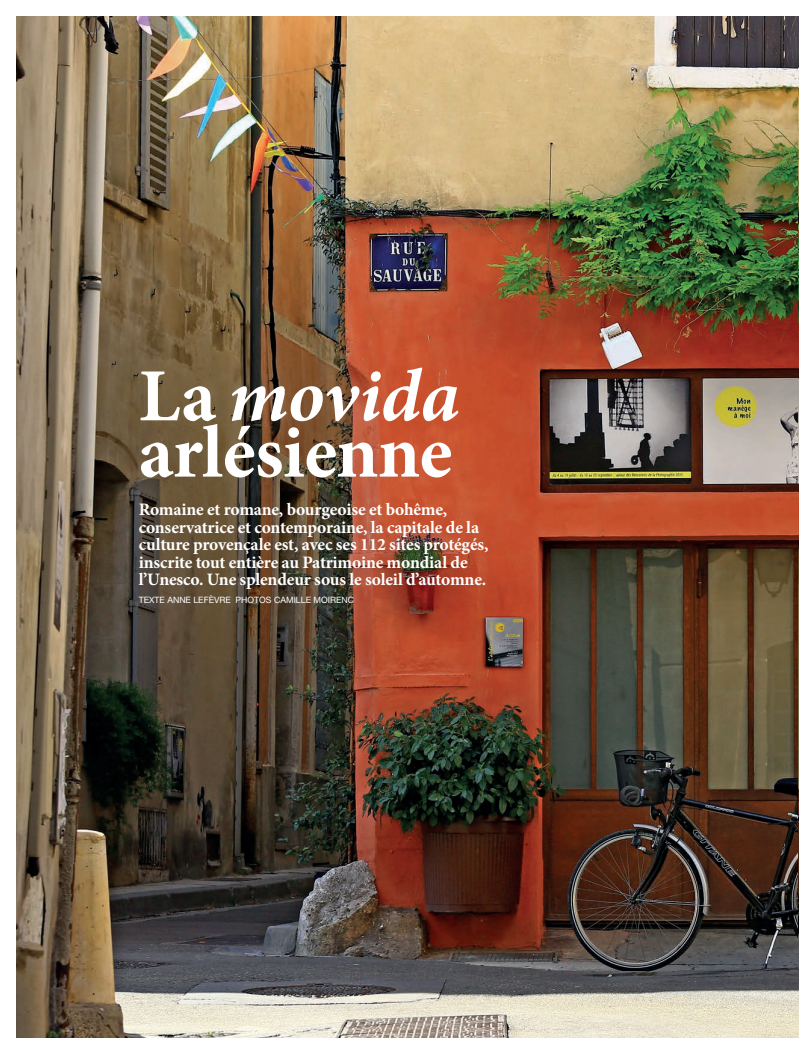
<style>
.page{position:relative;width:799px;height:1053px;background:#fff}
.page>*{position:absolute;margin:0;border:0;box-sizing:border-box;transform-origin:0 0}
.t1{font:700 75px/56.2px "Minion Pro";letter-spacing:-.01em;color:#fff}
.t2{font:700 17.5px/17.5px "Minion Pro";letter-spacing:-.01em;color:#fff}
.t3{font:8.75px "Helvetica Neue LT Std";color:#fff}
.s1{font-style:italic}
</style>
<div class="page">
<img style="left:16px;top:16px;width:783px;height:1021px">
<h1 class="t1" style="left:139px;top:367px;width:322px">La <span class="s1">movida </span>arlésienne</h1>
<p class="t2" style="left:139px;top:500px;width:351px">Romaine et romane, bourgeoise et bohême, conservatrice et contemporaine, la capitale de la culture provençale est, avec ses 112 sites protégés, inscrite tout entière au Patrimoine mondial de l’Unesco. Une splendeur sous le soleil d’automne.</p>
<p class="t3" style="left:139px;top:594px;width:217px">TEXTE ANNE LEFÈVRE PHOTOS CAMILLE MOIRENC</p>
</div>
